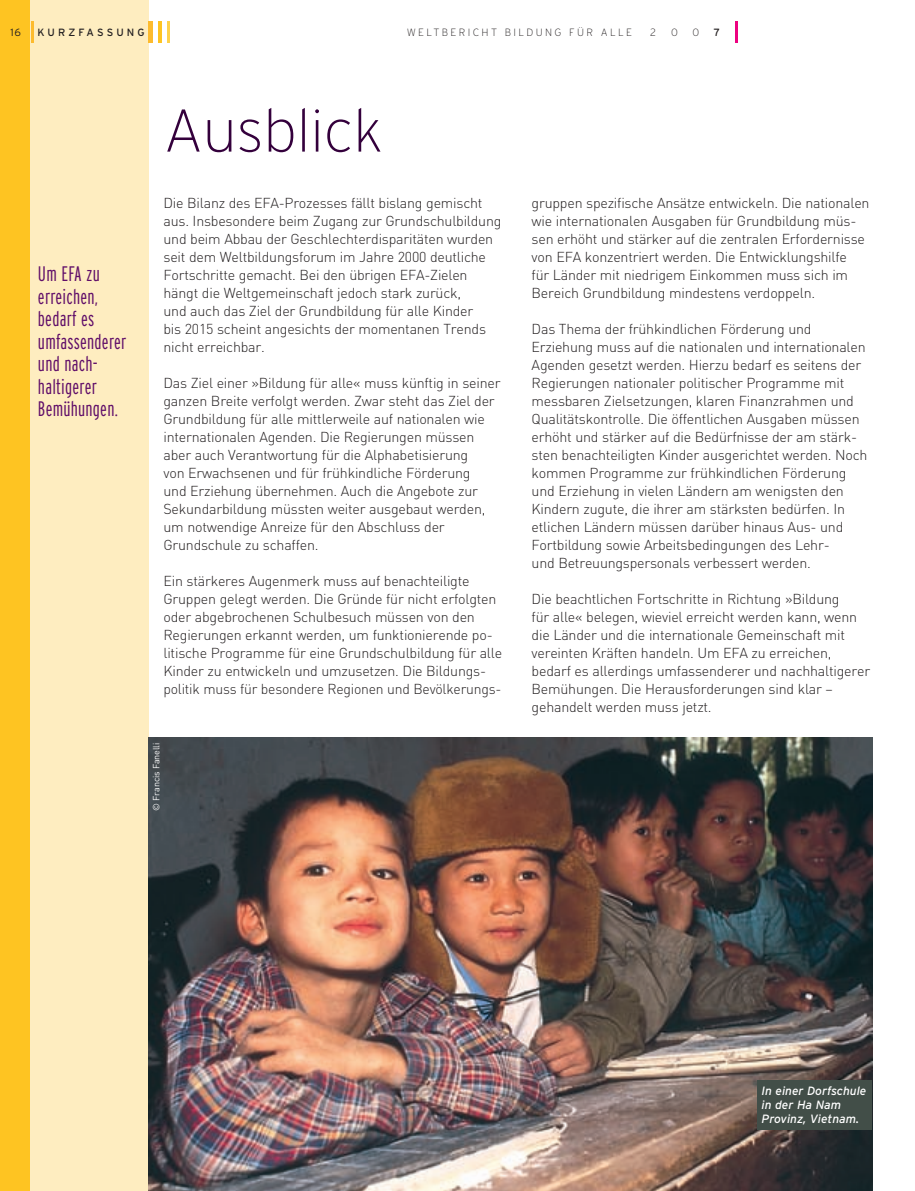
<style>
.page{position:relative;width:915px;height:1191px;background:#fff}
.page>*{position:absolute;margin:0;border:0;box-sizing:border-box;transform-origin:0 0}
.t1{font:200 60px "Interstate";color:#34003c}
.t2{font:300 extra-condensed 21px/22.5px "Interstate";letter-spacing:.01em;color:#600e69}
.t3{font:300 14.25px/18px "DIN";letter-spacing:-.015em;color:#231f20}
.t4{font:italic 12px/14.4px "Interstate";color:#fff}
.t5{font:200 10.5px "Interstate";letter-spacing:.225em;color:#231f20}
.t6{font:10.5px "Interstate";letter-spacing:.29em;color:#231f20}
.t7{font:300 10.5px "Interstate";color:#231f20}
.t8{font:9px "DIN";letter-spacing:-.015em;color:#fff}
</style>
<div class="page">
<div style="left:0;top:1px;width:148px;height:1190px;background:#feedc0"></div>
<div style="left:0;top:1px;width:29px;height:1190px;background:#fec422"></div>
<div style="left:148px;top:22px;width:5px;height:21px;background:#fdbb2e"></div>
<hr style="left:159px;top:22px;width:3px;height:21px;background:#fec422">
<hr style="left:168px;top:22px;width:2px;height:21px;background:#fed24c">
<hr style="left:32px;top:22px;width:2px;height:21px;background:#fdbb2e">
<hr style="left:735px;top:22px;width:2px;height:21px;background:#ed0280">
<img style="left:148px;top:737px;width:723px;height:454px">
<div style="left:757px;top:1080px;width:114px;height:50px;background:#424e48"></div>
<p class="t7" style="left:10px;top:28px;width:12px">16</p>
<p class="t6" style="left:38px;top:28px;width:109px">KURZFASSUNG</p>
<p class="t5" style="left:406px;top:28px;width:227px">WELTBERICHT BILDUNG FÜR ALLE</p>
<p class="t5" style="left:650px;top:28px;width:7px">2</p>
<p class="t5" style="left:671px;top:28px;width:8px">0</p>
<p class="t5" style="left:692px;top:28px;width:8px">0</p>
<p class="t6" style="left:713px;top:28px;width:8px">7</p>
<h2 class="t2" style="left:38px;top:264px;width:90px">Um EFA zu erreichen, bedarf es umfassenderer und nach&shy;haltigerer<br>Bemühungen.</h2>
<h1 class="t1" style="left:163px;top:108px;width:221px">Ausblick</h1>
<p class="t3" style="left:163px;top:196px;width:339px">Die Bilanz des EFA-Prozesses fällt bislang gemischt aus. Insbesondere beim Zugang zur Grundschulbildung und beim Abbau der Geschlechterdisparitäten wurden seit dem Weltbildungsforum im Jahre 2000 deutliche Fortschritte gemacht. Bei den übrigen EFA-Zielen hängt die Weltgemeinschaft jedoch stark zurück,<br>und auch das Ziel der Grundbildung für alle Kinder<br>bis 2015 scheint angesichts der momentanen Trends nicht erreichbar.</p>
<p class="t3" style="left:163px;top:376px;width:338px">Das Ziel einer »Bildung für alle« muss künftig in seiner ganzen Breite verfolgt werden. Zwar steht das Ziel der Grundbildung für alle mittlerweile auf nationalen wie internationalen Agenden. Die Regierungen müssen aber auch Verantwortung für die Alphabetisierung<br>von Erwachsenen und für frühkindliche Förderung<br>und Erziehung übernehmen. Auch die Angebote zur Sekundarbildung müssten weiter ausgebaut werden, um notwendige Anreize für den Abschluss der Grundschule zu schaffen.</p>
<p class="t3" style="left:163px;top:574px;width:340px">Ein stärkeres Augenmerk muss auf benachteiligte Gruppen gelegt werden. Die Gründe für nicht erfolgten oder abgebrochenen Schulbesuch müssen von den Regierungen erkannt werden, um funktionierende po&shy;litische Programme für eine Grundschulbildung für alle Kinder zu entwickeln und umzusetzen. Die Bildungs&shy;politik muss für besondere Regionen und Bevölkerungs-</p>
<p class="t8" style="left:153px;top:811px;width:69px;rotate:-90deg">© Francis Fanelli</p>
<p class="t3" style="left:531px;top:196px;width:339px">gruppen spezifische Ansätze entwickeln. Die nationalen wie internationalen Ausgaben für Grundbildung müs&shy;sen erhöht und stärker auf die zentralen Erfordernisse von EFA konzentriert werden. Die Entwicklungshilfe<br>für Länder mit niedrigem Einkommen muss sich im Bereich Grundbildung mindestens verdoppeln.</p>
<p class="t3" style="left:531px;top:322px;width:337px">Das Thema der frühkindlichen Förderung und Erziehung muss auf die nationalen und internationalen Agenden gesetzt werden. Hierzu bedarf es seitens der Regierungen nationaler politischer Programme mit messbaren Zielsetzungen, klaren Finanzrahmen und Qualitätskontrolle. Die öffentlichen Ausgaben müssen erhöht und stärker auf die Bedürfnisse der am stärk&shy;sten benachteiligten Kinder ausgerichtet werden. Noch kommen Programme zur frühkindlichen Förderung und Erziehung in vielen Ländern am wenigsten den Kindern zugute, die ihrer am stärksten bedürfen. In etlichen Ländern müssen darüber hinaus Aus- und Fortbildung sowie Arbeitsbedingungen des Lehr-<br>und Betreuungspersonals verbessert werden.</p>
<p class="t3" style="left:531px;top:592px;width:340px">Die beachtlichen Fortschritte in Richtung »Bildung<br>für alle« belegen, wieviel erreicht werden kann, wenn die Länder und die internationale Gemeinschaft mit vereinten Kräften handeln. Um EFA zu erreichen, bedarf es allerdings umfassenderer und nachhaltigerer Bemühungen. Die Herausforderungen sind klar – gehandelt werden muss jetzt.</p>
<p class="t4" style="left:761px;top:1084px;width:106px">In einer Dorfschule in der Ha Nam<br>Provinz, Vietnam.</p>
</div>
